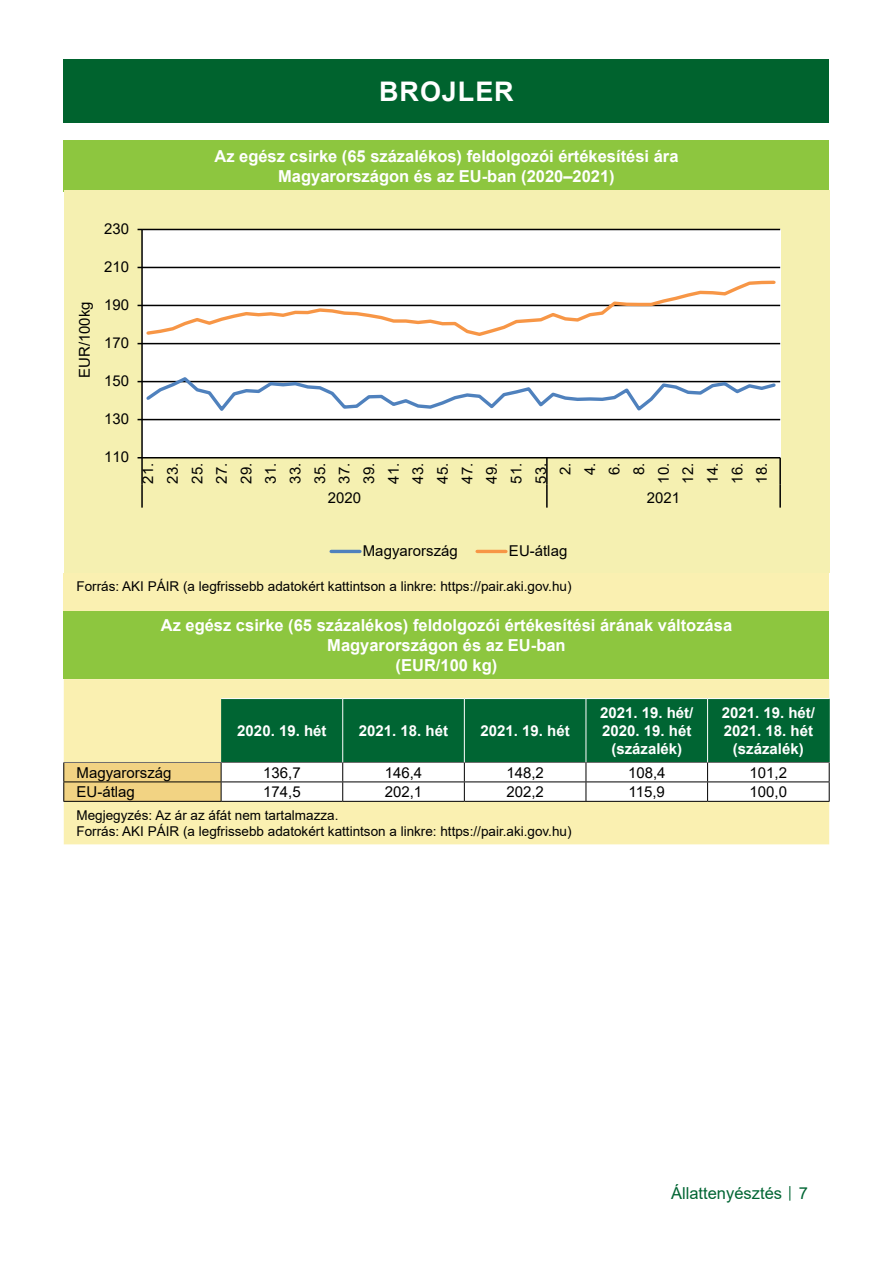
<style>
.page{position:relative;width:893px;height:1263px;background:#fff}
.page>*{position:absolute;margin:0;border:0;box-sizing:border-box;transform-origin:0 0}
.Cím_01_tartalomjegyz{font:700 27px "Arial";letter-spacing:.035em;color:#fff}
.Tablazat_cime{font:700 16.5px/19.8px "Arial";color:#fff;text-align:center}
.t1{font:16.5px "Arial";color:#006533}
.Tablazat_bal_kategor{font:15px/24.6px "Arial";color:#000;text-align:center}
.Tablazat_fejlece_koz{font:700 15px/18px "Arial";color:#fff;text-align:center}
.Tablazat_kozep_ertek{font:15px "Arial";color:#000}
.Tablazat_forrasa{font:13.5px/16.2px "Arial";color:#000}
.s1{font-size:12px}
</style>
<div class="page">
<div style="left:64px;top:60px;width:765px;height:63px;background:#00632e"></div>
<div style="left:64px;top:610px;width:765px;height:69px;background:#8dc63f"></div>
<div style="left:64px;top:679px;width:765px;height:165px;background:#faf0b1"></div>
<hr style="left:63px;top:801px;width:158px;height:1px;background:#000">
<hr style="left:221px;top:801px;width:122px;height:1px;background:#000">
<hr style="left:343px;top:801px;width:121px;height:1px;background:#000">
<hr style="left:464px;top:801px;width:122px;height:1px;background:#000">
<hr style="left:586px;top:801px;width:122px;height:1px;background:#000">
<hr style="left:708px;top:801px;width:122px;height:1px;background:#000">
<svg style="left:63px;top:698px;width:767px;height:103px"></svg>
<div style="left:64px;top:573px;width:765px;height:37px;background:#faf0b1"></div>
<div style="left:64px;top:140px;width:765px;height:51px;background:#8dc63f"></div>
<div style="left:64px;top:190px;width:765px;height:383px;background:#f5f0b1"></div>
<div style="left:142px;top:229px;width:638px;height:229px;background:#fff"></div>
<hr style="left:142px;top:419px;width:638px;height:1px;background:#000">
<hr style="left:142px;top:381px;width:638px;height:1px;background:#000">
<hr style="left:142px;top:343px;width:638px;height:1px;background:#000">
<hr style="left:142px;top:305px;width:638px;height:1px;background:#000">
<hr style="left:142px;top:267px;width:638px;height:1px;background:#000">
<hr style="left:142px;top:229px;width:638px;height:1px;background:#000">
<hr style="left:141px;top:229px;width:2px;height:229px;background:#000">
<hr style="left:142px;top:457px;width:638px;height:1px;background:#000">
<hr style="left:141px;top:458px;width:2px;height:27px;background:#000">
<hr style="left:546px;top:458px;width:2px;height:27px;background:#000">
<hr style="left:779px;top:458px;width:2px;height:27px;background:#000">
<hr style="left:141px;top:485px;width:2px;height:23px;background:#000">
<hr style="left:546px;top:485px;width:2px;height:23px;background:#000">
<hr style="left:779px;top:485px;width:2px;height:23px;background:#000">
<svg style="left:138px;top:375px;width:640px;height:45px"></svg>
<svg style="left:138px;top:279px;width:639px;height:65px"></svg>
<hr style="left:331px;top:550px;width:29px;height:3px;background:#4f81bd">
<hr style="left:477px;top:550px;width:29px;height:3px;background:#f79646">
<p class="Cím_01_tartalomjegyz" style="left:379px;top:73px;width:136px">BROJLER</p>
<p class="Tablazat_cime" style="left:214px;top:146px;width:466px">Az egész csirke (65 százalékos) feldolgozói értékesítési ára<br>Magyarországon és az EU-ban (2020–2021)</p>
<p class="Tablazat_bal_kategor" style="left:72px;top:378px;width:78px;rotate:-90deg">EUR/100kg</p>
<p class="Tablazat_bal_kategor" style="left:104px;top:216px;width:27px">230</p>
<p class="Tablazat_bal_kategor" style="left:104px;top:254px;width:27px">210</p>
<p class="Tablazat_bal_kategor" style="left:104px;top:293px;width:27px">190</p>
<p class="Tablazat_bal_kategor" style="left:104px;top:331px;width:27px">170</p>
<p class="Tablazat_bal_kategor" style="left:104px;top:369px;width:27px">150</p>
<p class="Tablazat_bal_kategor" style="left:104px;top:407px;width:27px">130</p>
<p class="Tablazat_bal_kategor" style="left:104px;top:445px;width:27px">110</p>
<p class="Tablazat_bal_kategor" style="left:136px;top:483px;width:22px;rotate:-90deg">21.<br>23.<br>25.<br>27.<br>29.<br>31.<br>33.<br>35.<br>37.<br>39.<br>41.<br>43.<br>45.<br>47.<br>49.<br>51.<br>53.<br>2.<br>4.<br>6.<br>8.<br>10.<br>12.<br>14.<br>16.<br>18.</p>
<p class="Tablazat_bal_kategor" style="left:328px;top:485px;width:35px">2020</p>
<p class="Tablazat_bal_kategor" style="left:647px;top:485px;width:35px">2021</p>
<p class="Tablazat_bal_kategor" style="left:363px;top:538px;width:97px">Magyarország</p>
<p class="Tablazat_bal_kategor" style="left:509px;top:538px;width:60px">EU-átlag</p>
<p class="Tablazat_forrasa" style="left:77px;top:578px;width:496px">Forrás: AKI PÁIR (a legfrissebb adatokért kattintson a linkre: https://pair.aki.gov.hu)</p>
<p class="Tablazat_cime" style="left:161px;top:615px;width:573px">Az egész csirke (65 százalékos) feldolgozói értékesítési árának változása<br>Magyarországon és az EU-ban<br>(EUR/100 kg)</p>
<p class="Tablazat_fejlece_koz" style="left:237px;top:722px;width:91px">2020. 19. hét</p>
<p class="Tablazat_fejlece_koz" style="left:359px;top:722px;width:91px">2021. 18. hét</p>
<p class="Tablazat_fejlece_koz" style="left:481px;top:722px;width:91px">2021. 19. hét</p>
<p class="Tablazat_fejlece_koz" style="left:600px;top:704px;width:95px">2021. 19. hét/<br>2020. 19. hét (százalék)</p>
<p class="Tablazat_fejlece_koz" style="left:722px;top:704px;width:95px">2021. 19. hét/<br>2021. 18. hét (százalék)</p>
<p class="Tablazat_bal_kategor" style="left:77px;top:760px;width:97px">Magyarország</p>
<p class="Tablazat_kozep_ertek" style="left:263px;top:762px;width:39px">136,7</p>
<p class="Tablazat_kozep_ertek" style="left:385px;top:762px;width:39px">146,4</p>
<p class="Tablazat_kozep_ertek" style="left:506px;top:762px;width:39px">148,2</p>
<p class="Tablazat_kozep_ertek" style="left:628px;top:762px;width:39px">108,4</p>
<p class="Tablazat_kozep_ertek" style="left:750px;top:762px;width:39px">101,2</p>
<p class="Tablazat_bal_kategor" style="left:77px;top:779px;width:60px">EU-átlag</p>
<p class="Tablazat_kozep_ertek" style="left:263px;top:781px;width:39px">174,5</p>
<p class="Tablazat_kozep_ertek" style="left:385px;top:781px;width:39px">202,1</p>
<p class="Tablazat_kozep_ertek" style="left:506px;top:781px;width:39px">202,2</p>
<p class="Tablazat_kozep_ertek" style="left:629px;top:781px;width:38px">115,9</p>
<p class="Tablazat_kozep_ertek" style="left:750px;top:781px;width:39px">100,0</p>
<p class="Tablazat_forrasa" style="left:77px;top:807px;width:496px">Megjegyzés: Az ár az áfát nem tartalmazza.<br>Forrás: AKI PÁIR (a legfrissebb adatokért kattintson a linkre: https://pair.aki.gov.hu)</p>
<p class="t1" style="left:671px;top:1182px;width:138px">Állattenyésztés <span class="s1">│</span> 7</p>
</div>
